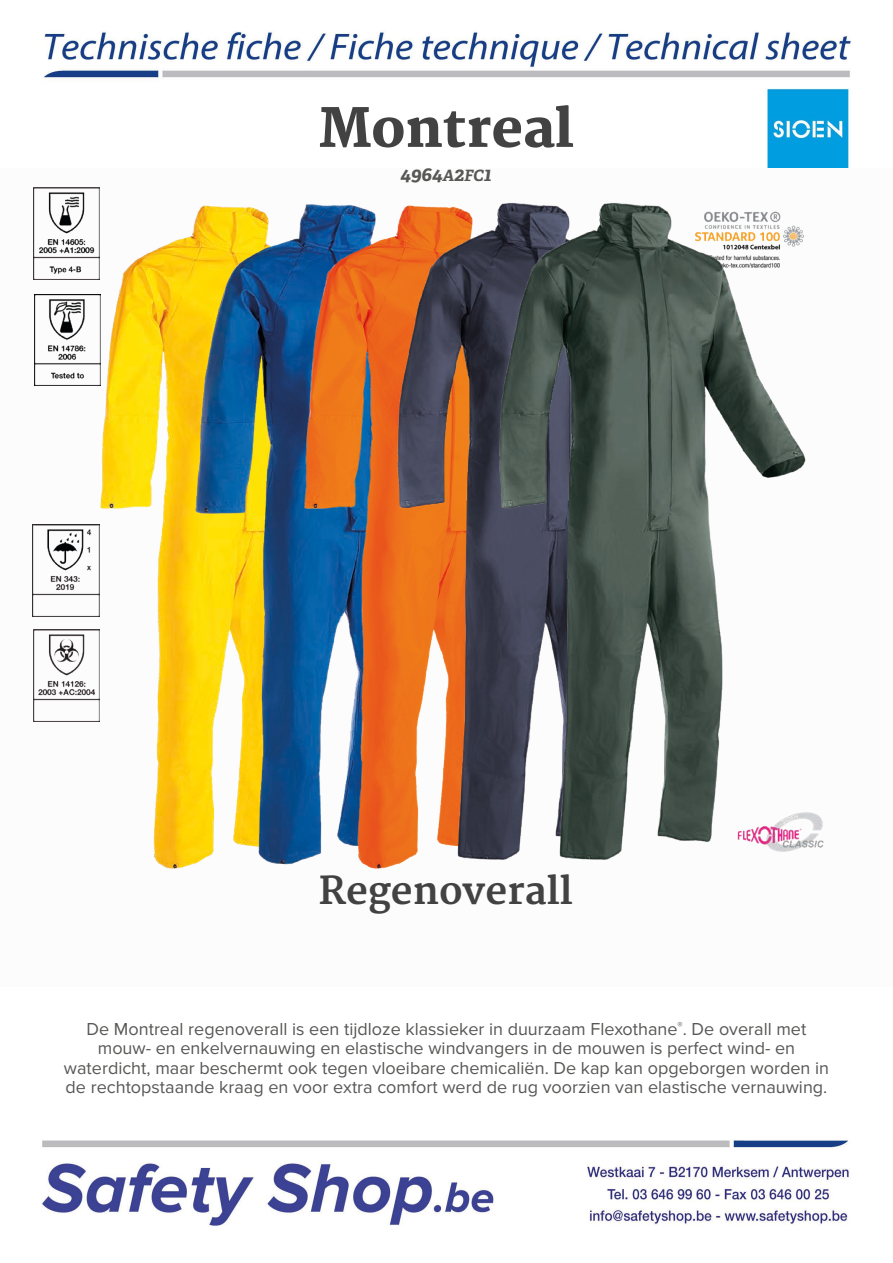
<style>
.page{position:relative;width:893px;height:1263px;background:#fff}
.page>*{position:absolute;margin:0;border:0;box-sizing:border-box;transform-origin:0 0}
.t1{font:800 52.5px "Merriweather";color:#424243}
.t2{font:700 37.5px "Merriweather";color:#424243}
.t3{font:italic 700 19.5px "Adelle PE";color:#575756}
.t4{font:18px/19.5px "Proxima Nova";color:#575756;text-align:center}
.s1{font-size:15.6px}
</style>
<div class="page">
<img style="left:41px;top:31px;width:810px;height:1195px">
<div style="left:0;top:168px;width:893px;height:819px;background:#fcfcfc"></div>
<img style="left:32px;top:187px;width:70px;height:535px">
<img style="left:102px;top:205px;width:102px;height:664px">
<img style="left:204px;top:205px;width:102px;height:660px">
<img style="left:306px;top:204px;width:102px;height:665px">
<img style="left:408px;top:203px;width:416px;height:657px">
<h1 class="t1" style="left:318px;top:98px;width:257px">Montreal</h1>
<p class="t3" style="left:400px;top:160px;width:93px">4964<span class="s1">A</span>2<span class="s1">FC</span>1</p>
<h2 class="t2" style="left:319px;top:869px;width:255px">Regenoverall</h2>
<p class="t4" style="left:64px;top:1020px;width:767px">De Montreal regenoverall is een tijdloze klassieker in duurzaam Flexothane<sup>®</sup>. De overall met mouw- en enkelvernauwing en elastische windvangers in de mouwen is perfect wind- en waterdicht, maar beschermt ook tegen vloeibare chemicaliën. De kap kan opgeborgen worden in de rechtopstaande kraag en voor extra comfort werd de rug voorzien van elastische vernauwing.</p>
</div>
